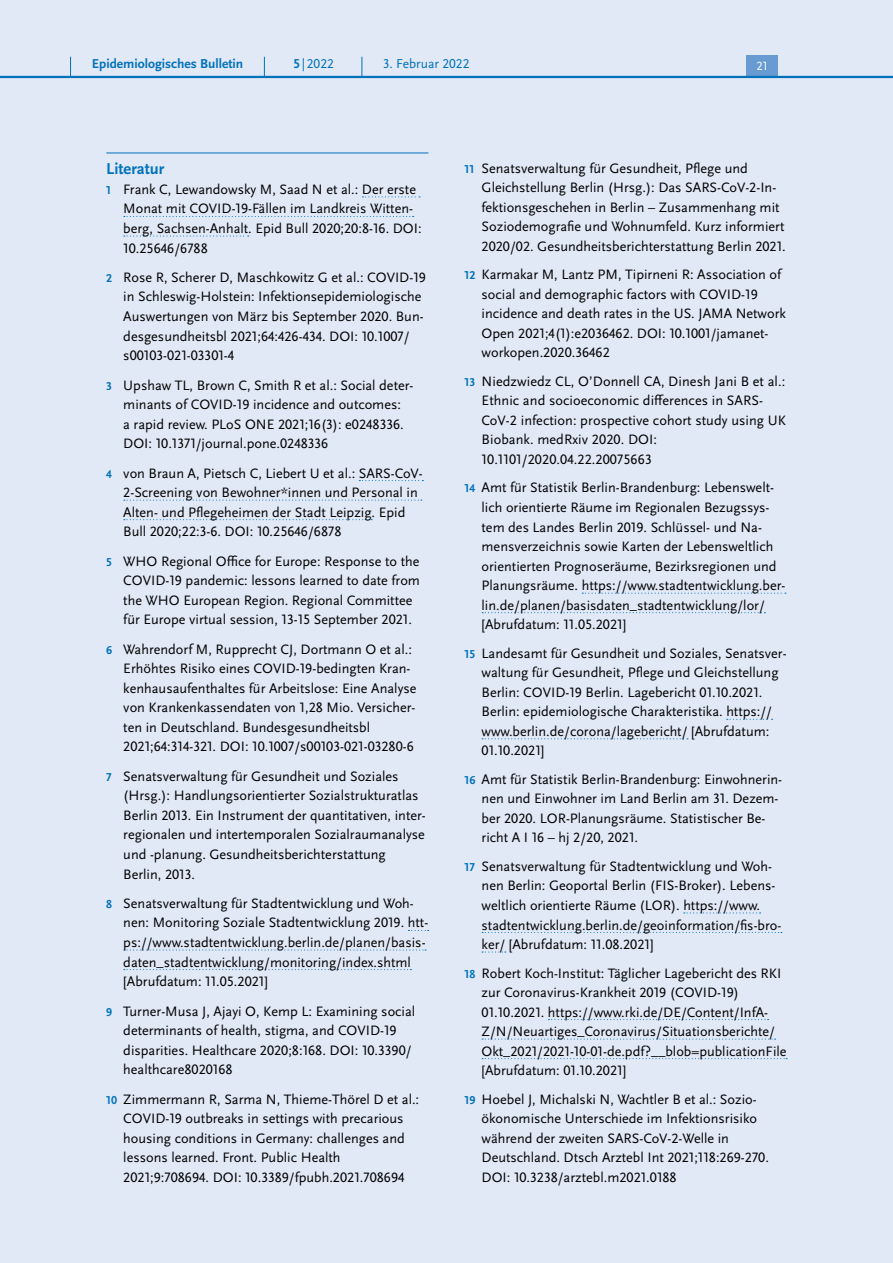
<style>
.page{position:relative;width:893px;height:1263px;background:#fff}
.page>*{position:absolute;margin:0;border:0;box-sizing:border-box;transform-origin:0 0}
.H4_-_Anhang_allerers{font:700 16.5px "Scala Sans Pro";color:#0072bc}
.t1{font:14.25px/19.5px "Scala Sans Pro";color:#000}
.t2{font:700 13.5px "Scala Sans Pro";color:#0072bc}
.t3{font:13.5px "Scala Sans Pro";color:#0072bc}
.t4{font:12.45px "Scala Sans Pro";color:#fff}
.s1{font-weight:700}
.s2{font-weight:700;font-size:12px;color:#0072bc}
</style>
<div class="page">
<div style="left:0;top:78px;width:893px;height:1185px;background:#e1e8f6"></div>
<hr style="left:106px;top:153px;width:322px;height:1px;background:#0072bc">
<svg style="left:362px;top:196px;width:58px;height:1px"></svg>
<svg style="left:124px;top:216px;width:290px;height:1px"></svg>
<svg style="left:124px;top:235px;width:125px;height:2px"></svg>
<svg style="left:359px;top:480px;width:64px;height:1px"></svg>
<svg style="left:124px;top:500px;width:298px;height:1px"></svg>
<svg style="left:124px;top:519px;width:248px;height:1px"></svg>
<svg style="left:408px;top:930px;width:21px;height:1px"></svg>
<svg style="left:124px;top:949px;width:302px;height:1px"></svg>
<svg style="left:124px;top:969px;width:287px;height:1px"></svg>
<svg style="left:582px;top:593px;width:204px;height:1px"></svg>
<svg style="left:482px;top:612px;width:283px;height:1px"></svg>
<svg style="left:727px;top:719px;width:46px;height:1px"></svg>
<svg style="left:482px;top:738px;width:206px;height:1px"></svg>
<svg style="left:684px;top:912px;width:77px;height:1px"></svg>
<svg style="left:482px;top:932px;width:300px;height:1px"></svg>
<svg style="left:482px;top:951px;width:24px;height:1px"></svg>
<svg style="left:548px;top:1019px;width:221px;height:1px"></svg>
<svg style="left:482px;top:1038px;width:294px;height:1px"></svg>
<svg style="left:482px;top:1058px;width:305px;height:1px"></svg>
<div style="left:0;top:0;width:893px;height:77px;background:#e1e8f6"></div>
<div style="left:746px;top:55px;width:32px;height:21px;background:#679bd2"></div>
<hr style="left:0;top:76px;width:893px;height:2px;background:#0072bc">
<svg style="left:70px;top:57px;width:1px;height:19px"></svg>
<svg style="left:264px;top:57px;width:1px;height:19px"></svg>
<svg style="left:362px;top:57px;width:1px;height:19px"></svg>
<p class="t2" style="left:92px;top:55px;width:153px">Epidemiologisches Bulletin</p>
<p class="t3" style="left:293px;top:55px;width:42px"><span class="s1">5</span> |2022</p>
<p class="t4" style="left:757px;top:59px;width:13px">21</p>
<p class="t3" style="left:383px;top:55px;width:88px">3. Februar 2022</p>
<h4 class="H4_-_Anhang_allerers" style="left:106px;top:159px;width:60px">Literatur</h4>
<p class="t1" style="left:123px;top:179px;width:300px;text-indent:-17px"><span class="s2">1</span> Frank C, Lewandowsky M, Saad N et al.: Der erste Monat mit COVID-19-Fällen im Landkreis Witten&shy;berg, Sachsen-Anhalt. Epid Bull 2020;20:8-16. DOI:<br>10.25646/6788</p>
<p class="t1" style="left:123px;top:267px;width:304px;text-indent:-17px"><span class="s2">2</span> Rose R, Scherer D, Maschkowitz G et al.: COVID-19 in Schleswig-Holstein: Infektionsepidemiologische Auswertungen von März bis September 2020. Bun&shy;desgesundheitsbl 2021;64:426-434. DOI: 10.1007/ s00103-021-03301-4</p>
<p class="t1" style="left:123px;top:375px;width:292px;text-indent:-17px"><span class="s2">3</span> Upshaw TL, Brown C, Smith R et al.: Social deter&shy;minants of COVID-19 incidence and outcomes:<br>a rapid review. PLoS ONE 2021;16(3): e0248336.<br>DOI: 10.1371/journal.pone.0248336</p>
<p class="t1" style="left:123px;top:463px;width:301px;text-indent:-17px"><span class="s2">4</span> von Braun A, Pietsch C, Liebert U et al.: SARS-CoV-2-Screening von Bewohner*innen und Personal in Alten- und Pflegeheimen der Stadt Leipzig. Epid Bull 2020;22:3-6. DOI: 10.25646/6878</p>
<p class="t1" style="left:123px;top:551px;width:298px;text-indent:-17px"><span class="s2">5</span> WHO Regional Office for Europe: Response to the COVID-19 pandemic: lessons learned to date from the WHO European Region. Regional Committee für Europe virtual session, 13-15 September 2021.</p>
<p class="t1" style="left:123px;top:639px;width:295px;text-indent:-17px"><span class="s2">6</span> Wahrendorf M, Rupprecht CJ, Dortmann O et al.:<br>Erhöhtes Risiko eines COVID-19-bedingten Kran&shy;kenhausaufenthaltes für Arbeitslose: Eine Analyse von Krankenkassendaten von 1,28 Mio. Versicher&shy;ten in Deutschland. Bundesgesundheitsbl 2021;64:314-321. DOI: 10.1007/s00103-021-03280-6</p>
<p class="t1" style="left:123px;top:766px;width:304px;text-indent:-17px"><span class="s2">7</span> Senatsverwaltung für Gesundheit und Soziales (Hrsg.): Handlungsorientierter Sozialstrukturatlas Berlin 2013. Ein Instrument der quantitativen, inter&shy;regionalen und intertemporalen Sozialraumanalyse und -planung. Gesundheitsberichterstattung Berlin, 2013.</p>
<p class="t1" style="left:123px;top:893px;width:306px;text-indent:-17px"><span class="s2">8</span> Senatsverwaltung für Stadtentwicklung und Woh&shy;nen: Monitoring Soziale Stadtentwicklung 2019. htt&shy;ps://www.stadtentwicklung.berlin.de/planen/basis&shy;daten_stadtentwicklung/monitoring/index.shtml [Abrufdatum: 11.05.2021]</p>
<p class="t1" style="left:123px;top:1001px;width:293px;text-indent:-17px"><span class="s2">9</span> Turner-Musa J, Ajayi O, Kemp L: Examining social determinants of health, stigma, and COVID-19 disparities. Healthcare 2020;8:168. DOI: 10.3390/ healthcare8020168</p>
<p class="t1" style="left:123px;top:1089px;width:297px;text-indent:-17px"><span class="s2">10</span> Zimmermann R, Sarma N, Thieme-Thörel D et al.:<br>COVID-19 outbreaks in settings with precarious housing conditions in Germany: challenges and lessons learned. Front. Public Health 2021;9:708694. DOI: 10.3389/fpubh.2021.708694</p>
<p class="t1" style="left:482px;top:158px;width:306px;text-indent:-17px"><span class="s2">11</span> Senatsverwaltung für Gesundheit, Pflege und Gleichstellung Berlin (Hrsg.): Das SARS-CoV-2-In&shy;fektionsgeschehen in Berlin – Zusammenhang mit Soziodemografie und Wohnumfeld. Kurz informiert 2020/02. Gesundheitsberichterstattung Berlin 2021.</p>
<p class="t1" style="left:482px;top:265px;width:306px;text-indent:-17px"><span class="s2">12</span> Karmakar M, Lantz PM, Tipirneni R: Association of social and demographic factors with COVID-19 incidence and death rates in the US. JAMA Network Open 2021;4(1):e2036462. DOI: 10.1001/jamanet&shy;workopen.2020.36462</p>
<p class="t1" style="left:482px;top:371px;width:306px;text-indent:-17px"><span class="s2">13</span> Niedzwiedz CL, O’Donnell CA, Dinesh Jani B et al.:<br>Ethnic and socioeconomic differences in SARS-CoV-2 infection: prospective cohort study using UK Biobank. medRxiv 2020. DOI:<br>10.1101/2020.04.22.20075663</p>
<p class="t1" style="left:482px;top:478px;width:305px;text-indent:-17px"><span class="s2">14</span> Amt für Statistik Berlin-Brandenburg: Lebenswelt&shy;lich orientierte Räume im Regionalen Bezugssys&shy;tem des Landes Berlin 2019. Schlüssel- und Na&shy;mensverzeichnis sowie Karten der Lebensweltlich orientierten Prognoseräume, Bezirksregionen und Planungsräume. https://www.stadtentwicklung.ber&shy;lin.de/planen/basisdaten_stadtentwicklung/lor/ [Abrufdatum: 11.05.2021]</p>
<p class="t1" style="left:482px;top:643px;width:307px;text-indent:-17px"><span class="s2">15</span> Landesamt für Gesundheit und Soziales, Senatsver&shy;waltung für Gesundheit, Pflege und Gleichstellung Berlin: COVID-19 Berlin. Lagebericht 01.10.2021.<br>Berlin: epidemiologische Charakteristika. https:// www.berlin.de/corona/lagebericht/ [Abrufdatum:<br>01.10.2021]</p>
<p class="t1" style="left:482px;top:769px;width:302px;text-indent:-17px"><span class="s2">16</span> Amt für Statistik Berlin-Brandenburg: Einwohnerin&shy;nen und Einwohner im Land Berlin am 31. Dezem&shy;ber 2020. LOR-Planungsräume. Statistischer Be&shy;richt A I 16 – hj 2/20, 2021.</p>
<p class="t1" style="left:482px;top:856px;width:301px;text-indent:-17px"><span class="s2">17</span> Senatsverwaltung für Stadtentwicklung und Woh&shy;nen Berlin: Geoportal Berlin (FIS-Broker). Lebens&shy;weltlich orientierte Räume (LOR). https://www. stadtentwicklung.berlin.de/geoinformation/fis-bro&shy;ker/ [Abrufdatum: 11.08.2021]</p>
<p class="t1" style="left:482px;top:963px;width:307px;text-indent:-17px"><span class="s2">18</span> Robert Koch-Institut: Täglicher Lagebericht des RKI zur Coronavirus-Krankheit 2019 (COVID-19)<br>01.10.2021. https://www.rki.de/DE/Content/InfA-Z/N/Neuartiges_Coronavirus/Situationsberichte/ Okt_2021/2021-10-01-de.pdf?__blob=publicationFile [Abrufdatum: 01.10.2021]</p>
<p class="t1" style="left:482px;top:1089px;width:289px;text-indent:-17px"><span class="s2">19</span> Hoebel J, Michalski N, Wachtler B et al.: Sozio&shy;ökonomische Unterschiede im Infektionsrisiko während der zweiten SARS-CoV-2-Welle in Deutschland. Dtsch Arztebl Int 2021;118:269-270.<br>DOI: 10.3238/arztebl.m2021.0188</p>
</div>
